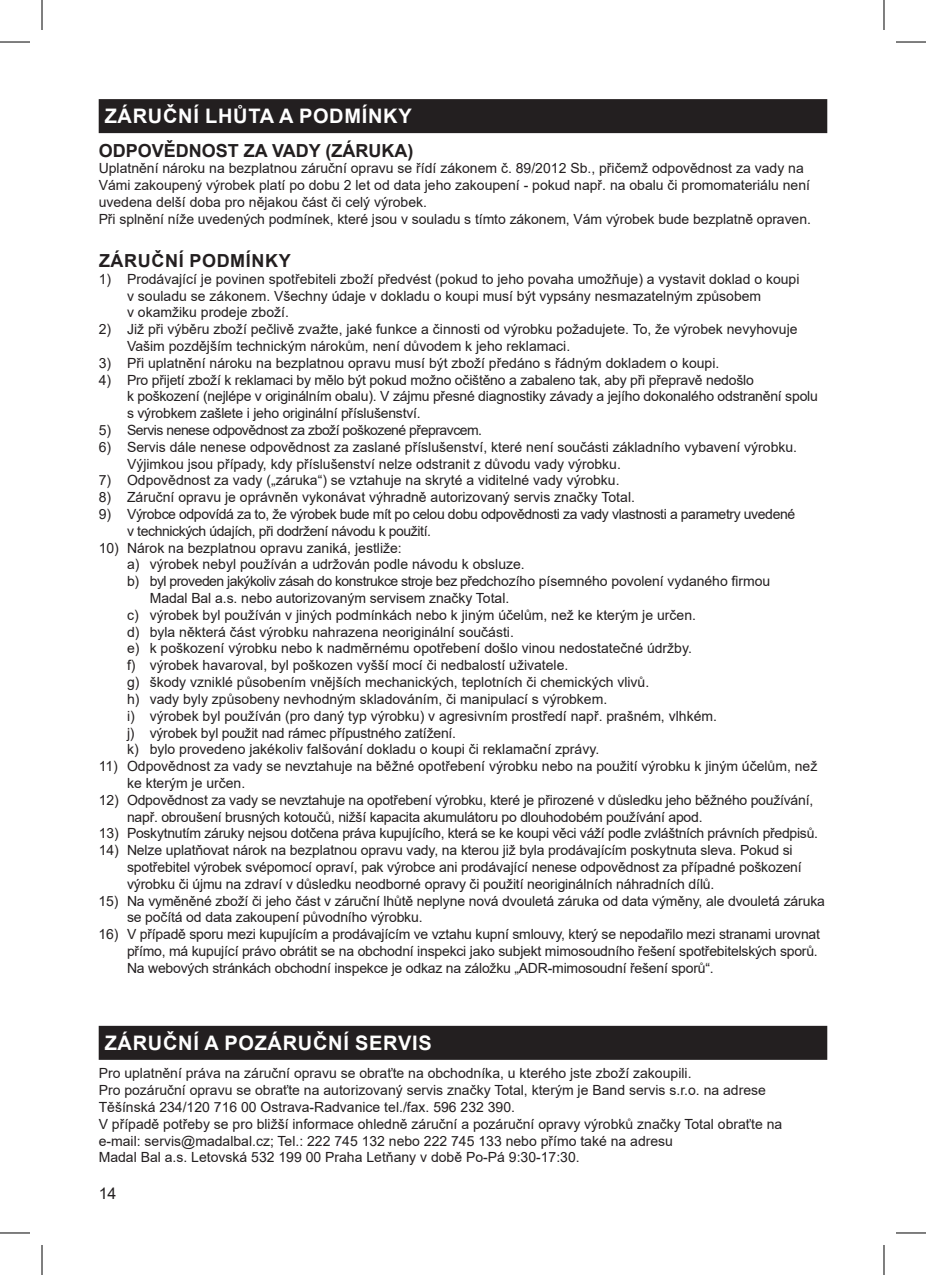
<style>
.page{position:relative;width:926px;height:1275px;background:#fff}
.page>*{position:absolute;margin:0;border:0;box-sizing:border-box;transform-origin:0 0}
.t1{font:700 20px "Arial";letter-spacing:.035em;color:#fff}
.t2{font:700 18px "Arial";color:#231f20}
.t3{font:700 18px "Arial";letter-spacing:.035em;color:#231f20}
.t4{font:16px "Arial";color:#231f20}
.t5{font:14px/16.8px "Arial";color:#231f20}
.t6{font:14px "Arial";letter-spacing:-.035em;color:#231f20}
.t7{font:14px/16.8px "Arial";letter-spacing:-.03em;color:#231f20}
.t8{font:14px "Arial";letter-spacing:-.02em;color:#231f20}
</style>
<div class="page">
<div style="left:99px;top:99px;width:728px;height:34px;background:#231f20"></div>
<div style="left:99px;top:1025px;width:728px;height:34px;background:#231f20"></div>
<hr style="left:0;top:42px;width:30px;height:1px;background:#000">
<hr style="left:896px;top:42px;width:30px;height:1px;background:#000">
<hr style="left:0;top:1232px;width:30px;height:1px;background:#000">
<hr style="left:896px;top:1232px;width:30px;height:1px;background:#000">
<hr style="left:42px;top:0;width:1px;height:30px;background:#000">
<hr style="left:42px;top:1245px;width:1px;height:30px;background:#000">
<hr style="left:884px;top:0;width:1px;height:30px;background:#000">
<hr style="left:884px;top:1245px;width:1px;height:30px;background:#000">
<h1 class="t1" style="left:105px;top:102px;width:308px">ZÁRUČNÍ LHŮTA A PODMÍNKY</h1>
<p class="t2" style="left:99px;top:137px;width:316px">ODPOVĚDNOST ZA VADY (ZÁRUKA)</p>
<p class="t5" style="left:99px;top:160px;width:714px">Uplatnění nároku na bezplatnou záruční opravu se řídí zákonem č. 89/2012 Sb., přičemž odpovědnost za vady na Vámi zakoupený výrobek platí po dobu 2 let od data jeho zakoupení - pokud např. na obalu či promomateriálu není uvedena delší doba pro nějakou část či celý výrobek.<br>Při splnění níže uvedených podmínek, které jsou v souladu s tímto zákonem, Vám výrobek bude bezplatně opraven.</p>
<p class="t3" style="left:99px;top:248px;width:193px">ZÁRUČNÍ PODMÍNKY</p>
<p class="t5" style="left:127px;top:270px;width:674px;text-indent:-28px">1) Prodávající je povinen spotřebiteli zboží předvést (pokud to jeho povaha umožňuje) a vystavit doklad o koupi v souladu se zákonem. Všechny údaje v dokladu o koupi musí být vypsány nesmazatelným způsobem<br>v okamžiku prodeje zboží.</p>
<p class="t5" style="left:127px;top:321px;width:672px;text-indent:-28px">2) Již při výběru zboží pečlivě zvažte, jaké funkce a činnosti od výrobku požadujete. To, že výrobek nevyhovuje<br>Vašim pozdějším technickým nárokům, není důvodem k jeho reklamaci.</p>
<p class="t5" style="left:99px;top:354px;width:622px">3) Při uplatnění nároku na bezplatnou opravu musí být zboží předáno s řádným dokladem o koupi.</p>
<p class="t5" style="left:127px;top:371px;width:692px;text-indent:-28px">4) Pro přijetí zboží k reklamaci by mělo být pokud možno očištěno a zabaleno tak, aby při přepravě nedošlo<br>k poškození (nejlépe v originálním obalu). V zájmu přesné diagnostiky závady a jejího dokonalého odstranění spolu s výrobkem zašlete i jeho originální příslušenství.</p>
<p class="t6" style="left:99px;top:420px;width:385px">5) Servis nenese odpovědnost za zboží poškozené přepravcem.</p>
<p class="t5" style="left:127px;top:438px;width:672px;text-indent:-28px">6) Servis dále nenese odpovědnost za zaslané příslušenství, které není součásti základního vybavení výrobku.<br>Výjimkou jsou případy, kdy příslušenství nelze odstranit z důvodu vady výrobku.</p>
<p class="t5" style="left:99px;top:472px;width:522px">7) Odpovědnost za vady („záruka“) se vztahuje na skryté a viditelné vady výrobku.</p>
<p class="t5" style="left:99px;top:489px;width:538px">8) Záruční opravu je oprávněn vykonávat výhradně autorizovaný servis značky Total.</p>
<p class="t7" style="left:127px;top:505px;width:670px;text-indent:-28px">9) Výrobce odpovídá za to, že výrobek bude mít po celou dobu odpovědnosti za vady vlastnosti a parametry uvedené v technických údajích, při dodržení návodu k použití.</p>
<p class="t5" style="left:99px;top:539px;width:305px">10) Nárok na bezplatnou opravu zaniká, jestliže:</p>
<p class="t5" style="left:127px;top:556px;width:399px">a) výrobek nebyl používán a udržován podle návodu k obsluze.</p>
<p class="t6" style="left:127px;top:571px;width:645px">b) byl proveden jakýkoliv zásah do konstrukce stroje bez předchozího písemného povolení vydaného firmou</p>
<p class="t5" style="left:150px;top:589px;width:361px">Madal Bal a.s. nebo autorizovaným servisem značky Total.</p>
<p class="t5" style="left:127px;top:606px;width:570px">c) výrobek byl používán v jiných podmínkách nebo k jiným účelům, než ke kterým je určen.</p>
<p class="t5" style="left:127px;top:623px;width:388px">d) byla některá část výrobku nahrazena neoriginální součásti.</p>
<p class="t5" style="left:127px;top:640px;width:566px">e) k poškození výrobku nebo k nadměrnému opotřebení došlo vinou nedostatečné údržby.</p>
<p class="t5" style="left:127px;top:657px;width:443px">f) výrobek havaroval, byl poškozen vyšší mocí či nedbalostí uživatele.</p>
<p class="t5" style="left:127px;top:673px;width:524px">g) škody vzniklé působením vnějších mechanických, teplotních či chemických vlivů.</p>
<p class="t5" style="left:127px;top:690px;width:482px">h) vady byly způsobeny nevhodným skladováním, či manipulací s výrobkem.</p>
<p class="t5" style="left:127px;top:707px;width:591px">i) výrobek byl používán (pro daný typ výrobku) v agresivním prostředí např. prašném, vlhkém.</p>
<p class="t5" style="left:127px;top:724px;width:331px">j) výrobek byl použit nad rámec přípustného zatížení.</p>
<p class="t5" style="left:127px;top:741px;width:474px">k) bylo provedeno jakékoliv falšování dokladu o koupi či reklamační zprávy.</p>
<p class="t5" style="left:127px;top:757px;width:692px;text-indent:-28px">11) Odpovědnost za vady se nevztahuje na běžné opotřebení výrobku nebo na použití výrobku k jiným účelům, než ke kterým je určen.</p>
<p class="t5" style="left:127px;top:791px;width:688px;text-indent:-28px">12) Odpovědnost za vady se nevztahuje na opotřebení výrobku, které je přirozené v důsledku jeho běžného používání, např. obroušení brusných kotoučů, nižší kapacita akumulátoru po dlouhodobém používání apod.</p>
<p class="t8" style="left:99px;top:823px;width:721px">13) Poskytnutím záruky nejsou dotčena práva kupujícího, která se ke koupi věci váží podle zvláštních právních předpisů.</p>
<p class="t5" style="left:127px;top:841px;width:676px;text-indent:-28px">14) Nelze uplatňovat nárok na bezplatnou opravu vady, na kterou již byla prodávajícím poskytnuta sleva. Pokud si spotřebitel výrobek svépomocí opraví, pak výrobce ani prodávající nenese odpovědnost za případné poškození výrobku či újmu na zdraví v důsledku neodborné opravy či použití neoriginálních náhradních dílů.</p>
<p class="t5" style="left:127px;top:892px;width:699px;text-indent:-28px">15) Na vyměněné zboží či jeho část v záruční lhůtě neplyne nová dvouletá záruka od data výměny, ale dvouletá záruka se počítá od data zakoupení původního výrobku.</p>
<p class="t5" style="left:127px;top:925px;width:695px;text-indent:-28px">16) V případě sporu mezi kupujícím a prodávajícím ve vztahu kupní smlouvy, který se nepodařilo mezi stranami urovnat přímo, má kupující právo obrátit se na obchodní inspekci jako subjekt mimosoudního řešení spotřebitelských sporů.<br>Na webových stránkách obchodní inspekce je odkaz na záložku „ADR-mimosoudní řešení sporů“.</p>
<h1 class="t1" style="left:105px;top:1029px;width:328px">ZÁRUČNÍ A POZÁRUČNÍ SERVIS</h1>
<p class="t5" style="left:99px;top:1065px;width:685px">Pro uplatnění práva na záruční opravu se obraťte na obchodníka, u kterého jste zboží zakoupili.<br>Pro pozáruční opravu se obraťte na autorizovaný servis značky Total, kterým je Band servis s.r.o. na adrese Těšínská 234/120 716 00 Ostrava-Radvanice tel./fax. 596 232 390.<br>V případě potřeby se pro bližší informace ohledně záruční a pozáruční opravy výrobků značky Total obraťte na e-mail: servis@madalbal.cz; Tel.: 222 745 132 nebo 222 745 133 nebo přímo také na adresu<br>Madal Bal a.s. Letovská 532 199 00 Praha Letňany v době Po-Pá 9:30-17:30.</p>
<p class="t4" style="left:99px;top:1182px;width:19px">14</p>
</div>
